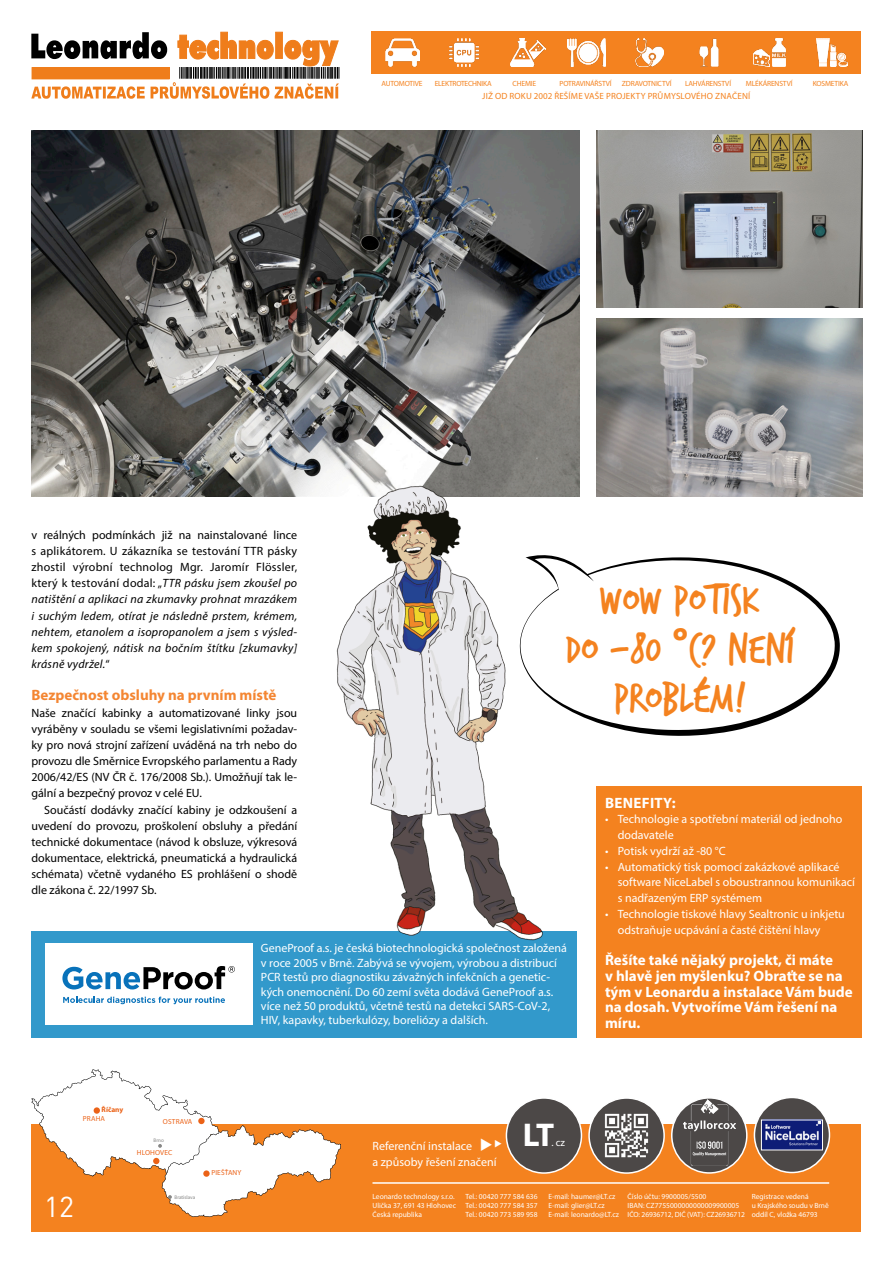
<style>
.page{position:relative;width:893px;height:1263px;background:#fff}
.page>*{position:absolute;margin:0;border:0;box-sizing:border-box;transform-origin:0 0}
.t1{font:44.7px/48.6px "Trash Hand";color:#f4821f;text-align:center}
.t2{font:700 33px "Myriad Pro";color:#fff}
.t3{font:28.5px "DIN Pro";color:#fff}
.t4{font:700 15px/15.8px "Myriad Pro";color:#fff}
.Text_-_prni_odstavec{font:700 15px "Myriad Pro";color:#f48632}
.t5{font:700 15px "Myriad Pro";letter-spacing:.02em;color:#fff}
.t6{font:12px/14.4px "Myriad Pro";color:#fff}
.Text_-_prni_odstavec-2{font:12px/16.2px "Myriad Pro";color:#000;text-align:justify}
.Text_-_prni_odstavec-3{font:italic 12px/16.2px "Myriad Pro";letter-spacing:.02em;color:#000;text-align:justify}
.t7{font:10.5px "Myriad Pro";color:#fff}
.t8{font:9px "Myriad Pro";letter-spacing:.02em;color:#f4821f}
.t9{font:7.5px/9px "Myriad Pro";color:#fff}
.t10{font:7.5px "Myriad Pro";letter-spacing:-.02em;color:#f4821f}
.t11{font:900 7.35px "Myriad Pro";letter-spacing:.02em;color:#eb6217}
.t12{font:700 7.35px "Myriad Pro";color:#eb6217}
.t13{font:5.25px "Myriad Pro";color:#878786}
.s1{font-style:normal}
.s2{font-family:"The Sans B7";font-weight:700}
</style>
<div class="page">
<svg style="left:31px;top:32px;width:309px;height:67px"></svg>
<div style="left:372px;top:31px;width:489px;height:43px;background:#f4821f"></div>
<img style="left:385px;top:38px;width:34px;height:29px">
<img style="left:450px;top:38px;width:28px;height:29px">
<img style="left:510px;top:38px;width:36px;height:29px">
<img style="left:567px;top:38px;width:39px;height:29px">
<img style="left:817px;top:38px;width:30px;height:29px">
<img style="left:699px;top:38px;width:20px;height:29px">
<img style="left:753px;top:50px;width:17px;height:16px">
<img style="left:772px;top:39px;width:13px;height:27px">
<img style="left:635px;top:38px;width:28px;height:29px">
<div style="left:31px;top:1124px;width:830px;height:107px;background:#f4821f"></div>
<hr style="left:372px;top:1182px;width:457px;height:2px;background:#fff">
<svg style="left:31px;top:1069px;width:310px;height:148px"></svg>
<svg style="left:672px;top:1098px;width:75px;height:75px"></svg>
<div style="left:671px;top:1097px;width:76px;height:77px;border:2px solid #fff;border-radius:50%"></div>
<img style="left:683px;top:1100px;width:52px;height:65px">
<div style="left:754px;top:1097px;width:75px;height:75px;background:#4c4847;border-radius:50%"></div>
<div style="left:754px;top:1097px;width:76px;height:76px;border:2px solid #fff;border-radius:50%"></div>
<img style="left:763px;top:1122px;width:58px;height:26px">
<div style="left:761px;top:1120px;width:62px;height:30px;border:1px solid #fff"></div>
<div style="left:506px;top:1098px;width:75px;height:75px;background:#4c4847;border-radius:50%"></div>
<div style="left:506px;top:1097px;width:76px;height:77px;border:2px solid #fff;border-radius:50%"></div>
<div style="left:589px;top:1098px;width:75px;height:75px;background:#4c4847;border-radius:50%"></div>
<div style="left:588px;top:1097px;width:77px;height:77px;border:2px solid #fff;border-radius:50%"></div>
<img style="left:604px;top:1113px;width:45px;height:45px">
<img style="left:31px;top:130px;width:549px;height:366px">
<img style="left:596px;top:319px;width:266px;height:177px">
<img style="left:596px;top:130px;width:266px;height:178px">
<div style="left:31px;top:931px;width:546px;height:107px;background:#3299cb"></div>
<div style="left:45px;top:944px;width:207px;height:81px;background:#fff"></div>
<svg style="left:63px;top:997px;width:162px;height:7px"></svg>
<svg style="left:62px;top:966px;width:173px;height:23px"></svg>
<div style="left:596px;top:786px;width:266px;height:252px;background:#f4821f"></div>
<img style="left:271px;top:481px;width:329px;height:464px">
<svg style="left:520px;top:557px;width:320px;height:179px"></svg>
<svg style="left:525px;top:546px;width:69px;height:54px"></svg>
<p class="t10" style="left:381px;top:79px;width:42px">AUTOMOTIVE</p>
<p class="t10" style="left:435px;top:79px;width:58px">ELEKTROTECHNIKA</p>
<p class="t10" style="left:513px;top:79px;width:25px">CHEMIE</p>
<p class="t10" style="left:559px;top:79px;width:54px">POTRAVINÁŘSTVÍ</p>
<p class="t10" style="left:622px;top:79px;width:51px">ZDRAVOTNICTVÍ</p>
<p class="t10" style="left:685px;top:79px;width:48px">LAHVÁRENSTVÍ</p>
<p class="t10" style="left:746px;top:79px;width:48px">MLÉKÁRENSTVÍ</p>
<p class="t10" style="left:813px;top:79px;width:37px">KOSMETIKA</p>
<p class="t8" style="left:482px;top:90px;width:270px">JIŽ OD ROKU 2002 ŘEŠÍME VAŠE PROJEKTY PRŮMYSLOVÉHO ZNAČENÍ</p>
<p class="Text_-_prni_odstavec-3" style="left:31px;top:526px;width:267px"><span class="s1">v reálných podmínkách již na nainstalované lince s aplikátorem. U zákazníka se testování TTR pásky zhostil výrobní technolog Mgr. Jaromír Flössler, který k testování dodal: „</span>TTR pásku jsem zkoušel po natištění a aplikaci na zkumavky prohnat mrazákem i suchým ledem, otírat je následně prstem, krémem, nehtem, etanolem a isopropanolem a jsem s výsled&shy;kem spokojený, nátisk na bočním štítku [zkumavky] krásně vydržel.<span class="s1">“</span></p>
<p class="Text_-_prni_odstavec" style="left:31px;top:685px;width:247px">Bezpečnost obsluhy na prvním místě</p>
<p class="Text_-_prni_odstavec-2" style="left:31px;top:704px;width:267px">Naše značící kabinky a automatizované linky jsou vyráběny v souladu se všemi legislativními požadav&shy;ky pro nová strojní zařízení uváděná na trh nebo do provozu dle Směrnice Evropského parlamentu a Rady 2006/42/ES (NV ČR č. 176/2008 Sb.). Umožňují tak le&shy;gální a bezpečný provoz v celé EU.</p>
<p class="Text_-_prni_odstavec-2" style="left:31px;top:801px;width:267px;text-indent:13px">Součástí dodávky značící kabiny je odzkoušení a uvedení do provozu, proškolení obsluhy a předání technické dokumentace (návod k obsluze, výkresová dokumentace, elektrická, pneumatická a hydraulická schémata) včetně vydaného ES prohlášení o shodě dle zákona č. 22/1997 Sb.</p>
<p class="t1" style="left:600px;top:578px;width:161px">WOW POTISK</p>
<p class="t1" style="left:566px;top:626px;width:230px">DO -80 <span class="s2">°</span>C? NENÍ<br>PROBLÉM!</p>
<p class="t5" style="left:605px;top:793px;width:72px">BENEFITY:</p>
<p class="t6" style="left:618px;top:811px;width:226px;line-height:15.8px;text-indent:-13px">• Technologie a spotřební materiál od jednoho dodavatele</p>
<p class="t6" style="left:605px;top:843px;width:122px">• Potisk vydrží až -80 °C</p>
<p class="t6" style="left:618px;top:858px;width:239px;line-height:15.8px;text-indent:-13px">• Automatický tisk pomocí zakázkové aplikacé software NiceLabel s oboustrannou komunikací</p>
<p class="t6" style="left:618px;top:891px;width:146px">s nadřazeným ERP systémem</p>
<p class="t6" style="left:618px;top:906px;width:229px;line-height:15.8px;text-indent:-13px">• Technologie tiskové hlavy Sealtronic u inkjetu odstraňuje ucpávání a časté čištění hlavy</p>
<p class="t4" style="left:605px;top:952px;width:230px">Řešíte také nějaký projekt, či máte</p>
<p class="t4" style="left:605px;top:967px;width:249px">v hlavě jen myšlenku? Obraťte se na tým v Leonardu a instalace Vám bude na dosah. Vytvoříme Vám řešení na míru.</p>
<p class="t6" style="left:261px;top:941px;width:307px">GeneProof a.s. je česká biotechnologická společnost založená v roce 2005 v Brně. Zabývá se vývojem, výrobou a distribucí PCR testů pro diagnostiku závažných infekčních a genetic&shy;kých onemocnění. Do 60 zemí světa dodává GeneProof a.s. více než 50 produktů, včetně testů na detekci SARS-CoV-2, HIV, kapavky, tuberkulózy, boreliózy a dalších.</p>
<p class="t12" style="left:102px;top:1105px;width:23px">Říčany</p>
<p class="t11" style="left:83px;top:1114px;width:24px">PRAHA</p>
<p class="t11" style="left:163px;top:1117px;width:31px">OSTRAVA</p>
<p class="t11" style="left:137px;top:1148px;width:37px">HLOHOVEC</p>
<p class="t13" style="left:154px;top:1137px;width:12px">Brno</p>
<h3 class="t3" style="left:44px;top:1187px;width:31px">12</h3>
<p class="t13" style="left:175px;top:1194px;width:22px">Bratislava</p>
<p class="t11" style="left:211px;top:1168px;width:32px">PIEŠŤANY</p>
<p class="t6" style="left:372px;top:1137px;width:126px;line-height:16.5px">Referenční instalace ◆ a způsoby řešení značení</p>
<h2 class="t2" style="left:523px;top:1113px;width:33px">LT</h2>
<p class="t7" style="left:551px;top:1136px;width:15px">. cz</p>
<p class="t9" style="left:372px;top:1192px;width:85px">Leonardo technology s.r.o.<br>Ulička 37, 691 43 Hlohovec<br>Česká republika</p>
<p class="t9" style="left:466px;top:1192px;width:73px;text-align:justify">Tel.: 00420 777 584 636<br>Tel.: 00420 777 584 357<br>Tel.: 00420 773 589 958</p>
<p class="t9" style="left:549px;top:1192px;width:72px">E-mail: haumer@LT.cz<br>E-mail: glier@LT.cz<br>E-mail: leonardo@LT.cz</p>
<p class="t9" style="left:628px;top:1192px;width:119px">Číslo účtu: 9900005/5500<br>IBAN: CZ7755000000000009900005<br>IČO: 26936712, DIČ (VAT): CZ26936712</p>
<p class="t9" style="left:752px;top:1192px;width:78px">Registrace vedená<br>u Krajského soudu v Brně oddíl C, vložka 46793</p>
</div>
